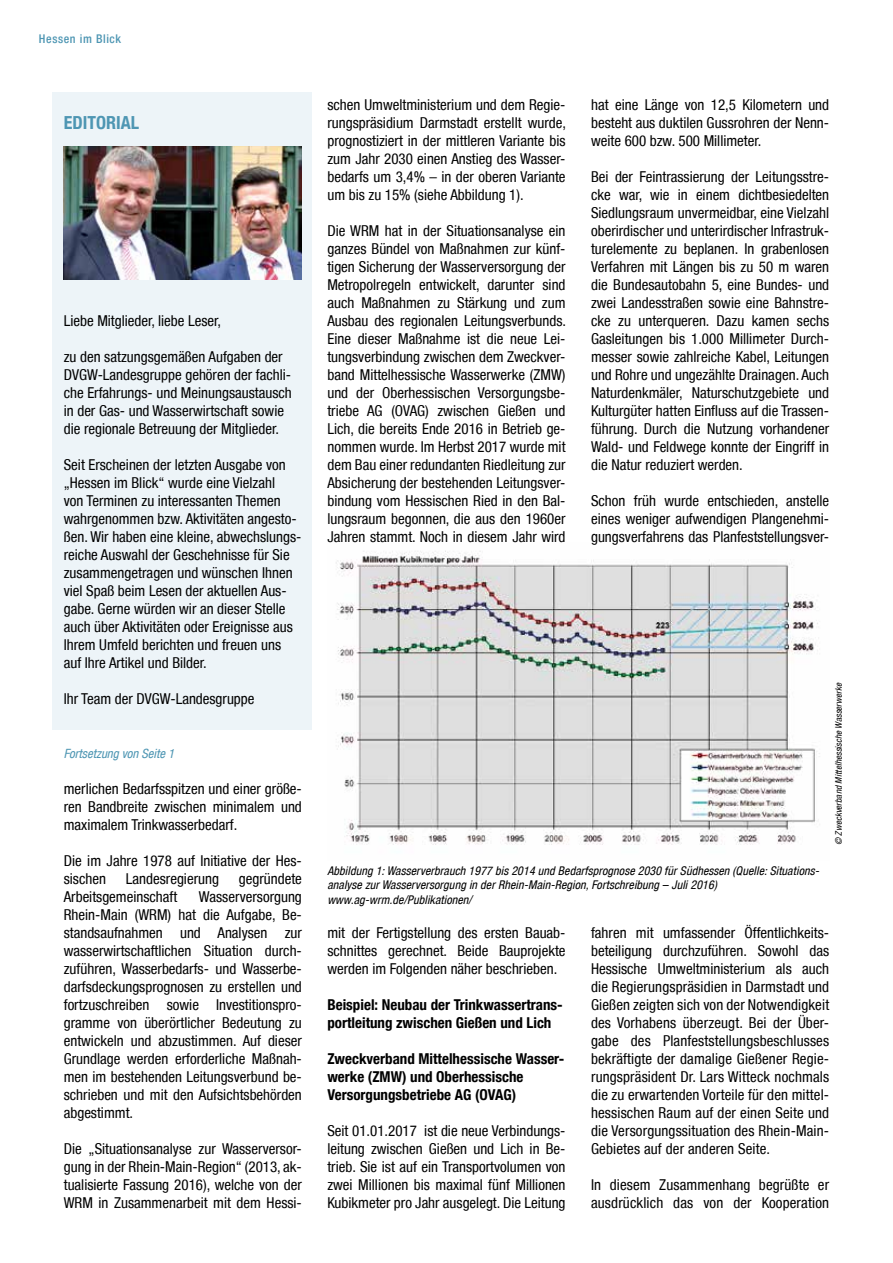
<style>
.page{position:relative;width:893px;height:1263px;background:#fff}
.page>*{position:absolute;margin:0;border:0;box-sizing:border-box;transform-origin:0 0}
.t1{font:700 condensed 18px "Helvetica Neue LT";color:#4e96b3}
.t2{font:condensed 15px/18px "Helvetica Neue LT";color:#000;text-align:justify}
.t3{font:700 condensed 15px/18px "Helvetica Neue LT";color:#000}
.t4{font:italic condensed 12.75px "Helvetica Neue LT";color:#4e96b3}
.t5{font:italic condensed 12px/14.4px "Helvetica Neue LT";letter-spacing:.01em;color:#000}
.t6{font:500 condensed 12px "Helvetica Neue LT";letter-spacing:.05em;color:#4e96b3}
.t7{font:italic condensed 9px "Helvetica Neue LT";color:#000}
</style>
<div class="page">
<div style="left:52px;top:92px;width:259px;height:638px;background:#edf4f8"></div>
<img style="left:64px;top:146px;width:238px;height:133px">
<img style="left:336px;top:550px;width:484px;height:295px">
<p class="t6" style="left:39px;top:31px;width:84px">Hessen im Blick</p>
<p class="t1" style="left:64px;top:111px;width:77px">EDITORIAL</p>
<p class="t2" style="left:64px;top:312px;width:159px">Liebe Mitglieder, liebe Leser,</p>
<p class="t2" style="left:64px;top:348px;width:229px;text-align:left">zu den satzungsgemäßen Aufgaben der DVGW-Landesgruppe gehören der fachli&shy;che Erfahrungs- und Meinungsaustausch in der Gas- und Wasserwirtschaft sowie die regionale Betreuung der Mitglieder.</p>
<p class="t2" style="left:64px;top:456px;width:239px;text-align:left">Seit Erscheinen der letzten Ausgabe von „Hessen im Blick“ wurde eine Vielzahl<br>von Terminen zu interessanten Themen wahrgenommen bzw. Aktivitäten angesto&shy;ßen. Wir haben eine kleine, abwechslungs&shy;reiche Auswahl der Geschehnisse für Sie zusammengetragen und wünschen Ihnen viel Spaß beim Lesen der aktuellen Aus&shy;gabe. Gerne würden wir an dieser Stelle auch über Aktivitäten oder Ereignisse aus Ihrem Umfeld berichten und freuen uns auf Ihre Artikel und Bilder.</p>
<p class="t2" style="left:64px;top:690px;width:192px">Ihr Team der DVGW-Landesgruppe</p>
<p class="t4" style="left:64px;top:746px;width:112px">Fortsetzung von Seite 1</p>
<p class="t2" style="left:64px;top:780px;width:240px">merlichen Bedarfsspitzen und einer größe&shy;ren Bandbreite zwischen minimalem und maximalem Trinkwasserbedarf.</p>
<p class="t2" style="left:64px;top:852px;width:240px">Die im Jahre 1978 auf Initiative der Hes&shy;sischen</p>
<p class="t2" style="left:126px;top:870px;width:95px">Landesregierung</p>
<p class="t2" style="left:239px;top:870px;width:65px">gegründete</p>
<p class="t2" style="left:64px;top:888px;width:115px">Arbeitsgemeinschaft</p>
<p class="t2" style="left:64px;top:888px;width:240px;text-indent:135px">Wasserversorgung Rhein-Main (WRM) hat die Aufgabe, Be&shy;standsaufnahmen und Analysen zur wasserwirtschaftlichen Situation durch&shy;zuführen, Wasserbedarfs- und Wasserbe&shy;darfsdeckungsprognosen zu erstellen und fortzuschreiben sowie Investitionspro&shy;gramme von überörtlicher Bedeutung zu entwickeln und abzustimmen. Auf dieser Grundlage werden erforderliche Maßnah&shy;men im bestehenden Leitungsverbund be&shy;schrieben und mit den Aufsichtsbehörden abgestimmt.</p>
<p class="t2" style="left:64px;top:1140px;width:240px">Die „Situationsanalyse zur Wasserversor&shy;gung in der Rhein-Main-Region“ (2013, ak&shy;tualisierte Fassung 2016), welche von der WRM in Zusammenarbeit mit dem Hessi-</p>
<p class="t2" style="left:327px;top:96px;width:240px">schen Umweltministerium und dem Regie&shy;rungspräsidium Darmstadt erstellt wurde, prognostiziert in der mittleren Variante bis zum Jahr 2030 einen Anstieg des Wasser&shy;bedarfs um 3,4% – in der oberen Variante um bis zu 15% (siehe Abbildung 1).</p>
<p class="t2" style="left:327px;top:222px;width:240px">Die WRM hat in der Situationsanalyse ein ganzes Bündel von Maßnahmen zur künf&shy;tigen Sicherung der Wasserversorgung der Metropolregeln entwickelt, darunter sind auch Maßnahmen zu Stärkung und zum Ausbau des regionalen Leitungsverbunds.<br>Eine dieser Maßnahme ist die neue Lei&shy;tungsverbindung zwischen dem Zweckver&shy;band Mittelhessische Wasserwerke (ZMW) und der Oberhessischen Versorgungsbe&shy;triebe AG (OVAG) zwischen Gießen und Lich, die bereits Ende 2016 in Betrieb ge&shy;nommen wurde. Im Herbst 2017 wurde mit dem Bau einer redundanten Riedleitung zur Absicherung der bestehenden Leitungsver&shy;bindung vom Hessischen Ried in den Bal&shy;lungsraum begonnen, die aus den 1960er Jahren stammt. Noch in diesem Jahr wird</p>
<p class="t2" style="left:591px;top:96px;width:240px">hat eine Länge von 12,5 Kilometern und besteht aus duktilen Gussrohren der Nenn&shy;weite 600 bzw. 500 Millimeter.</p>
<p class="t2" style="left:591px;top:168px;width:240px">Bei der Feintrassierung der Leitungsstre&shy;cke war, wie in einem dichtbesiedelten Siedlungsraum unvermeidbar, eine Vielzahl oberirdischer und unterirdischer Infrastruk&shy;turelemente zu beplanen. In grabenlosen Verfahren mit Längen bis zu 50 m waren die Bundesautobahn 5, eine Bundes- und zwei Landesstraßen sowie eine Bahnstre&shy;cke zu unterqueren. Dazu kamen sechs Gasleitungen bis 1.000 Millimeter Durch&shy;messer sowie zahlreiche Kabel, Leitungen und Rohre und ungezählte Drainagen. Auch Naturdenkmäler, Naturschutzgebiete und Kulturgüter hatten Einfluss auf die Trassen&shy;führung. Durch die Nutzung vorhandener Wald- und Feldwege konnte der Eingriff in die Natur reduziert werden.</p>
<p class="t2" style="left:591px;top:492px;width:240px">Schon früh wurde entschieden, anstelle eines weniger aufwendigen Plangenehmi&shy;gungsverfahrens das Planfeststellungsver-</p>
<p class="t7" style="left:833px;top:845px;width:164px;rotate:-90deg">© Zweckverband Mittelhessische Wasserwerke</p>
<p class="t5" style="left:327px;top:863px;width:493px">Abbildung 1: Wasserverbrauch 1977 bis 2014 und Bedarfsprognose 2030 für Südhessen (Quelle: Situations&shy;analyse zur Wasserversorgung in der Rhein-Main-Region, Fortschreibung – Juli 2016) www.ag-wrm.de/Publikationen/</p>
<p class="t2" style="left:327px;top:924px;width:240px">mit der Fertigstellung des ersten Bauab&shy;schnittes gerechnet. Beide Bauprojekte werden im Folgenden näher beschrieben.</p>
<p class="t3" style="left:327px;top:996px;width:237px">Beispiel: Neubau der Trinkwassertrans&shy;portleitung zwischen Gießen und Lich</p>
<p class="t3" style="left:327px;top:1050px;width:238px">Zweckverband Mittelhessische Wasser&shy;werke (ZMW) und Oberhessische<br>Versorgungsbetriebe AG (OVAG)</p>
<p class="t2" style="left:327px;top:1122px;width:240px">Seit 01.01.2017 ist die neue Verbindungs&shy;leitung zwischen Gießen und Lich in Be&shy;trieb. Sie ist auf ein Transportvolumen von zwei Millionen bis maximal fünf Millionen Kubikmeter pro Jahr ausgelegt. Die Leitung</p>
<p class="t2" style="left:591px;top:924px;width:240px">fahren mit umfassender Öffentlichkeits&shy;beteiligung durchzuführen. Sowohl das Hessische Umweltministerium als auch die Regierungspräsidien in Darmstadt und Gießen zeigten sich von der Notwendigkeit des Vorhabens überzeugt. Bei der Über&shy;gabe des Planfeststellungsbeschlusses bekräftigte der damalige Gießener Regie&shy;rungspräsident Dr. Lars Witteck nochmals die zu erwartenden Vorteile für den mittel&shy;hessischen Raum auf der einen Seite und die Versorgungssituation des Rhein-Main-Gebietes auf der anderen Seite.</p>
<p class="t2" style="left:591px;top:1176px;width:240px">In diesem Zusammenhang begrüßte er ausdrücklich das von der Kooperation</p>
</div>
